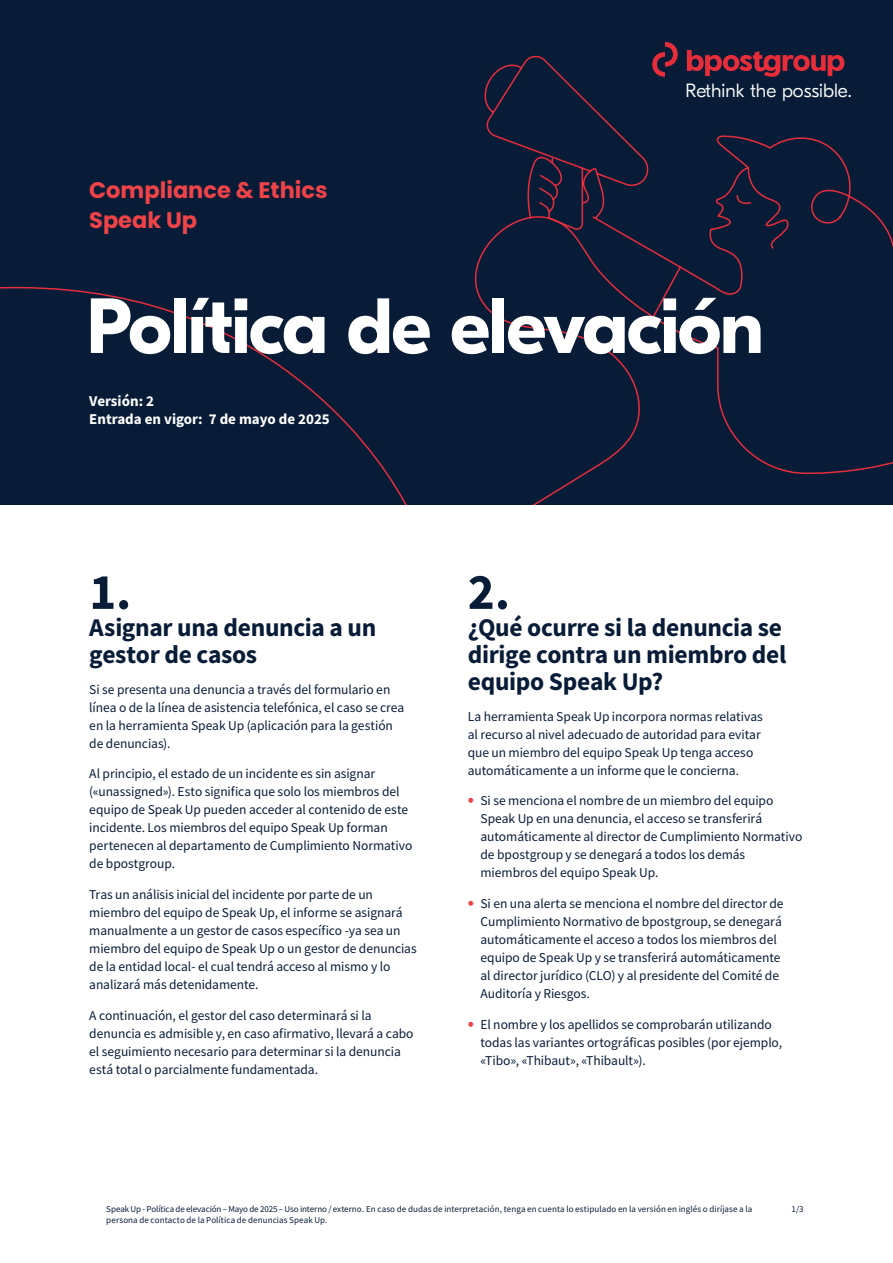
<style>
.page{position:relative;width:893px;height:1263px;background:#fff}
.page>*{position:absolute;margin:0;border:0;box-sizing:border-box;transform-origin:0 0}
.t1{font:700 78px "GT Eesti Pro Display";letter-spacing:-.02em;color:#fff}
.t2{font:700 51px "Source Sans Pro";color:#081c38}
.t3{font:700 25.5px/27px "Source Sans Pro";letter-spacing:-.01em;color:#081c38}
.t4{font:700 22.5px/30px "Poppins";color:#ef4348}
.t5{font:300 19.2px "GT Eesti Pro Display";color:#fff}
.t6{font:700 15px/18px "Source Sans Pro";color:#fff}
.t7{font:13.5px/18px "Source Sans Pro";letter-spacing:-.005em;color:#081c38}
.t8{font:9px "Source Sans Pro";letter-spacing:.005em;color:#081c38}
.s1{font-weight:700;font-size:18px;color:#ef4348}
</style>
<div class="page">
<div style="left:0;top:0;width:893px;height:455px;background:#081c38"></div>
<svg style="left:0;top:55px;width:893px;height:450px"></svg>
<svg style="left:652px;top:42px;width:192px;height:35px"></svg>
<h3 class="t4" style="left:89px;top:175px;width:240px">Compliance &amp; Ethics<br>Speak Up</h3>
<h3 class="t5" style="left:685px;top:80px;width:168px">Rethink the possible.</h3>
<h1 class="t1" style="left:86px;top:283px;width:679px">Política de elevación</h1>
<p class="t6" style="left:89px;top:391px;width:242px">Versión: 2<br>Entrada en vigor: 7 de mayo de 2025</p>
<h2 class="t2" style="left:89px;top:557px;width:43px">1.</h2>
<h3 class="t3" style="left:89px;top:613px;width:289px">Asignar una denuncia a un gestor de casos</h3>
<p class="t7" style="left:89px;top:680px;width:317px">Si se presenta una denuncia a través del formulario en línea o de la línea de asistencia telefónica, el caso se crea en la herramienta Speak Up (aplicación para la gestión de denuncias).</p>
<p class="t7" style="left:89px;top:765px;width:324px">Al principio, el estado de un incidente es sin asignar («unassigned»). Esto significa que solo los miembros del equipo de Speak Up pueden acceder al contenido de este incidente. Los miembros del equipo Speak Up forman pertenecen al departamento de Cumplimiento Normativo de bpostgroup.</p>
<p class="t7" style="left:89px;top:885px;width:329px">Tras un análisis inicial del incidente por parte de un miembro del equipo de Speak Up, el informe se asignará manualmente a un gestor de casos específico -ya sea un miembro del equipo de Speak Up o un gestor de denuncias de la entidad local- el cual tendrá acceso al mismo y lo analizará más detenidamente.</p>
<p class="t7" style="left:89px;top:1006px;width:326px">A continuación, el gestor del caso determinará si la denuncia es admisible y, en caso afirmativo, llevará a cabo el seguimiento necesario para determinar si la denuncia está total o parcialmente fundamentada.</p>
<h2 class="t2" style="left:468px;top:557px;width:44px">2.</h2>
<h3 class="t3" style="left:468px;top:613px;width:320px">¿Qué ocurre si la denuncia se dirige contra un miembro del equipo Speak Up?</h3>
<p class="t7" style="left:468px;top:707px;width:297px">La herramienta Speak Up incorpora normas relativas al recurso al nivel adecuado de autoridad para evitar que un miembro del equipo Speak Up tenga acceso automáticamente a un informe que le concierna.</p>
<p class="t7" style="left:480px;top:792px;width:323px;text-indent:-13px"><span class="s1">•</span> Si se menciona el nombre de un miembro del equipo Speak Up en una denuncia, el acceso se transferirá automáticamente al director de Cumplimiento Normativo de bpostgroup y se denegará a todos los demás miembros del equipo Speak Up.</p>
<p class="t7" style="left:480px;top:894px;width:305px;text-indent:-13px"><span class="s1">•</span> Si en una alerta se menciona el nombre del director de Cumplimiento Normativo de bpostgroup, se denegará automáticamente el acceso a todos los miembros del equipo de Speak Up y se transferirá automáticamente al director jurídico (CLO) y al presidente del Comité de Auditoría y Riesgos.</p>
<p class="t7" style="left:480px;top:1015px;width:303px;text-indent:-13px"><span class="s1">•</span> El nombre y los apellidos se comprobarán utilizando todas las variantes ortográficas posibles (por ejemplo, «Tibo», «Thibaut», «Thibault»).</p>
<p class="t8" style="left:106px;top:1204px;width:647px">Speak Up - Política de elevación – Mayo de 2025 – Uso interno / externo. En caso de dudas de interpretación, tenga en cuenta lo estipulado en la versión en inglés o diríjase a la</p>
<p class="t8" style="left:792px;top:1204px;width:14px">1/3</p>
<p class="t8" style="left:106px;top:1214px;width:223px">persona de contacto de la Política de denuncias Speak Up.</p>
</div>
